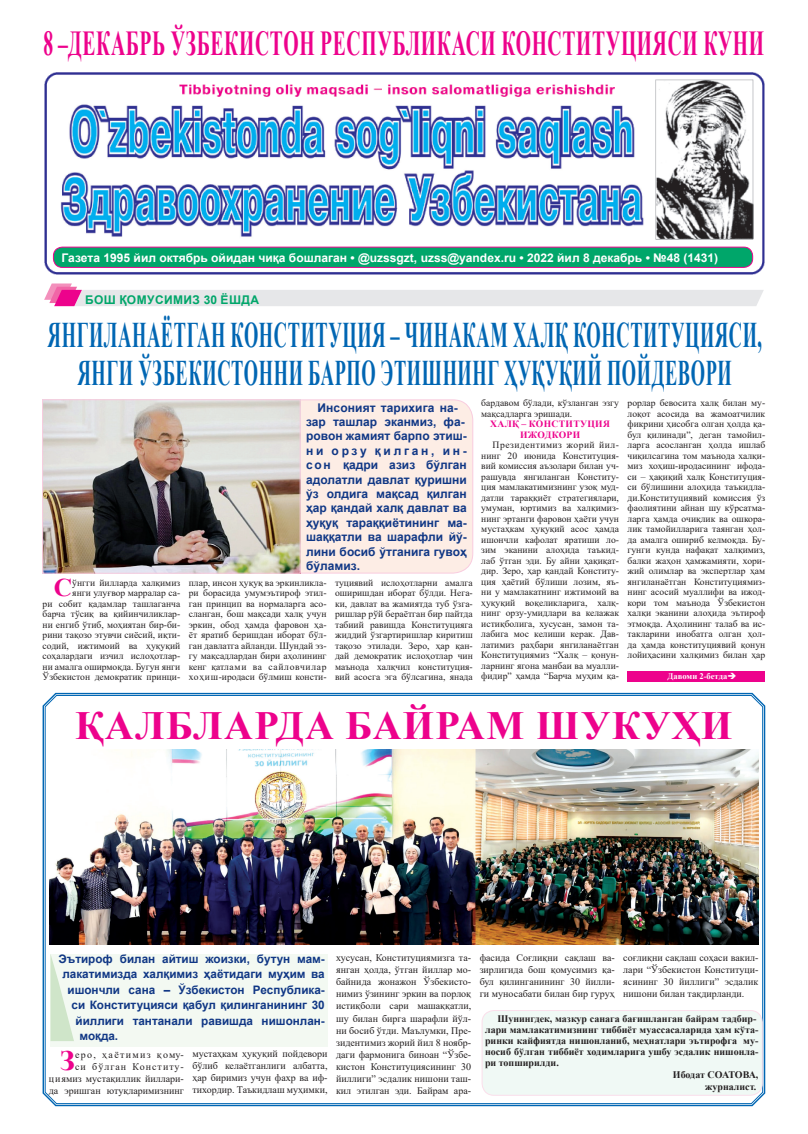
<style>
.page{position:relative;width:808px;height:1134px;background:#fff}
.page>*{position:absolute;margin:0;border:0;box-sizing:border-box;transform-origin:0 0}
.ОснТекстКад{font:700 40px "Times New Roman";letter-spacing:.035em;color:#ed028c}
.ОснТекстКад-2{font:700 36px/38px "Times New Roman";letter-spacing:.035em;color:#0166b3;text-align:center;scale:.51 1}
.ОснТекстКад-3{font:700 35px "Times New Roman";letter-spacing:.035em;color:#ed028c;scale:.56 1}
.ОснТекстКад-4{font:700 28.1px "Times New Roman";color:#ed028c}
.ОснТекстКад-5{font:700 25.5px "Times New Roman";color:#ed028c}
.ОснТекстКад-6{font:700 12px/14.4px "Arial";color:#103785}
.t1{font:700 12px "Arial";letter-spacing:.035em;color:#00a66a}
.Основной_текст__Назр{font:700 11.9px "Arial";color:#fff}
.ОснТекстКад-7{font:700 11.7px "Arial";color:#103785}
.ОснТекстКад-8{font:10px/12px "Times New Roman";color:#231f20;text-align:justify}
.ОснТекстКад-9{font:700 10px/11px "Times New Roman";color:#231f20}
.ОснТекстКад-10{font:9.6px/10.5px "Times New Roman";color:#231f20;text-align:justify}
.ОснТекстКад-11{font:700 9.6px/10.5px "Times New Roman";letter-spacing:.035em;color:#ed028c;text-align:center}
.ОснТекстКад-12{font:700 8.6px "Times New Roman";color:#fff}
</style>
<div class="page">
<img style="left:44px;top:72px;width:721px;height:203px">
<div style="left:53px;top:247px;width:700px;height:20px;background:#00a66a;border-radius:9px"></div>
<div style="left:53px;top:247px;width:700px;height:21px;border:1px solid #ed028c;border-radius:9px"></div>
<div style="left:627px;top:671px;width:138px;height:10px;background:#ed028c"></div>
<svg style="left:44px;top:283px;width:720px;height:23px"></svg>
<svg style="left:42px;top:692px;width:724px;height:415px;background:#81b2d8"></svg>
<svg style="left:45px;top:695px;width:718px;height:409px"></svg>
<div style="left:51px;top:954px;width:277px;height:93px;background:#f3f9f2"></div>
<svg style="left:51px;top:956px;width:23px;height:85px"></svg>
<div style="left:300px;top:400px;width:173px;height:173px;background:#fdede5"></div>
<img style="left:44px;top:402px;width:254px;height:169px">
<div style="left:42px;top:400px;width:258px;height:173px;border:1px solid #f9ccdf"></div>
<div style="left:482px;top:1010px;width:280px;height:85px;background:#f0f9f5;border-radius:12px"></div>
<div style="left:482px;top:1010px;width:280px;height:85px;border:1px solid #fbdfeb;border-radius:12px"></div>
<img style="left:49px;top:750px;width:710px;height:194px">
<p class="ОснТекстКад-3" style="left:43px;top:18px;width:1288px">8 –ДЕКАБРЬ ЎЗБЕКИСТОН РЕСПУБЛИКАСИ КОНСТИТУЦИЯСИ КУНИ</p>
<p class="Основной_текст__Назр" style="left:62px;top:249px;width:658px">Газета 1995 йил октябрь ойидан чиқа бошлаган • @uzssgzt, uzss@yandex.ru • 2022 йил 8 декабрь • №48 (1431)</p>
<p class="t1" style="left:85px;top:291px;width:176px">БОШ ҚОМУСИМИЗ 30 ЁШДА</p>
<p class="ОснТекстКад-2" style="left:48px;top:315px;width:1402px">ЯНГИЛАНАЁТГАН КОНСТИТУЦИЯ – ЧИНАКАМ ХАЛҚ КОНСТИТУЦИЯСИ,<br>ЯНГИ ЎЗБЕКИСТОННИ БАРПО ЭТИШНИНГ ҲУҚУҚИЙ ПОЙДЕВОРИ</p>
<p class="ОснТекстКад-6" style="left:306px;top:400px;width:162px;text-indent:11px">Инсоният тарихига на&shy;зар ташлар эканмиз, фа&shy;ровон жамият барпо этиш&shy;ни орзу қилган, ин&shy;сон қадри азиз бўлган адолатли давлат қуришни ўз олдига мақсад қилган ҳар қандай халқ давлат ва ҳуқуқ тараққиётининг ма&shy;шаққатли ва шарафли йў&shy;лини босиб ўтганига гувоҳ бўламиз.</p>
<p class="ОснТекстКад-5" style="left:54px;top:569px;width:20px">С</p>
<p class="ОснТекстКад-10" style="left:43px;top:577px;width:139px;text-align:right">ўнгги йилларда халқимиз<br>янги улуғвор марралар са-<br>ри собит қадамлар ташлаганча барча тўсиқ ва қийинчиликлар&shy;ни енгиб ўтиб, моҳиятан бир-би&shy;рини тақозо этувчи сиёсий, иқти&shy;содий, ижтимоий ва ҳуқуқий соҳалардаги изчил ислоҳотлар&shy;ни амалга оширмоқда. Бугун янги<br>Ўзбекистон демократик принци-</p>
<p class="ОснТекстКад-10" style="left:189px;top:577px;width:139px">плар, инсон ҳуқуқ ва эркинликла&shy;ри борасида умумэътироф этил&shy;ган принцип ва нормаларга асо&shy;сланган, бош мақсади халқ учун эркин, обод ҳамда фаровон ҳа&shy;ёт яратиб беришдан иборат бўл&shy;ган давлатга айланди. Шундай эз&shy;гу мақсадлардан бири аҳолининг кенг қатлами ва сайловчилар хоҳиш-иродаси бўлмиш консти-</p>
<p class="ОснТекстКад-10" style="left:335px;top:577px;width:139px">туциявий ислоҳотларни амалга оширишдан иборат бўлди. Нега&shy;ки, давлат ва жамиятда туб ўзга&shy;ришлар рўй бераётган бир пайтда табиий равишда Конституцияга жиддий ўзгартиришлар киритиш тақозо этилади. Зеро, ҳар қан&shy;дай демократик ислоҳотлар чин маънода халқчил конституция&shy;вий асосга эга бўлсагина, янада</p>
<p class="ОснТекстКад-10" style="left:481px;top:398px;width:139px">бардавом бўлади, кўзланган эзгу мақсадларга эришади.</p>
<p class="ОснТекстКад-11" style="left:490px;top:419px;width:121px">ХАЛҚ – КОНСТИТУЦИЯ<br>ИЖОДКОРИ</p>
<p class="ОснТекстКад-10" style="left:481px;top:440px;width:139px;text-indent:11px">Президентимиз жорий йил&shy;нинг 20 июнида Конституция&shy;вий комиссия аъзолари билан уч&shy;рашувда янгиланган Конститу&shy;ция мамлакатимизнинг узоқ муд&shy;датли тараққиёт стратегиялари, умуман, юртимиз ва халқимиз&shy;нинг эртанги фаровон ҳаёти учун мустаҳкам ҳуқуқий асос ҳамда ишончли кафолат яратиши ло&shy;зим эканини алоҳида таъкид&shy;лаб ўтган эди. Бу айни ҳақиқат&shy;дир. Зеро, ҳар қандай Конститу&shy;ция ҳаётий бўлиши лозим, яъ&shy;ни у мамлакатнинг ижтимоий ва ҳуқуқий воқеликларига, халқ&shy;нинг орзу-умидлари ва келажак истиқболига, хусусан, замон та&shy;лабига мос келиши керак. Дав&shy;латимиз раҳбари янгиланаётган Конституциямиз “Халқ – қонун&shy;ларнинг ягона манбаи ва муалли&shy;фидир” ҳамда “Барча муҳим қа-</p>
<p class="ОснТекстКад-10" style="left:627px;top:398px;width:139px">рорлар бевосита халқ билан му&shy;лоқот асосида ва жамоатчилик фикрини ҳисобга олган ҳолда қа&shy;бул қилинади”, деган тамойил&shy;ларга асосланган ҳолда ишлаб чиқилсагина том маънода халқи&shy;миз хоҳиш-иродасининг ифода&shy;си – ҳақиқий халқ Конституция&shy;си бўлишини алоҳида таъкидла&shy;ди.Конституциявий комиссия ўз фаолиятини айнан шу кўрсатма&shy;ларга ҳамда очиқлик ва ошкора&shy;лик тамойилларига таянган ҳол&shy;да амалга ошириб келмоқда. Бу&shy;гунги кунда нафақат халқимиз, балки жаҳон ҳамжамияти, хори&shy;жий олимлар ва экспертлар ҳам янгиланаётган Конституциямиз&shy;нинг асосий муаллифи ва ижод&shy;кори том маънода Ўзбекистон халқи эканини алоҳида эътироф этмоқда. Аҳолининг талаб ва ис&shy;такларини инобатга олган ҳол&shy;да ҳамда конституциявий қонун лойиҳасини халқимиз билан ҳар</p>
<p class="ОснТекстКад-12" style="left:667px;top:670px;width:71px">Давоми 2-бетда➔</p>
<p class="ОснТекстКад" style="left:75px;top:697px;width:659px">ҚАЛБЛАРДА БАЙРАМ ШУКУҲИ</p>
<p class="ОснТекстКад-7" style="left:59px;top:951px;width:268px">Эътироф билан айтиш жоизки, бутун мам-</p>
<p class="ОснТекстКад-7" style="left:63px;top:966px;width:264px">лакатимизда халқимиз ҳаётидаги муҳим ва</p>
<p class="ОснТекстКад-7" style="left:68px;top:981px;width:259px">ишончли сана – Ўзбекистон Республика-</p>
<p class="ОснТекстКад-7" style="left:72px;top:997px;width:255px">си Конституцияси қабул қилинганининг 30</p>
<p class="ОснТекстКад-7" style="left:76px;top:1012px;width:251px">йиллиги тантанали равишда нишонлан-</p>
<p class="ОснТекстКад-7" style="left:80px;top:1028px;width:40px">моқда.</p>
<p class="ОснТекстКад-8" style="left:49px;top:1048px;width:136px;text-align:right">еро, ҳаётимиз қому-<br>си бўлган Конститу&shy;циямиз мустақиллик йиллари&shy;да эришган ютуқларимизнинг</p>
<p class="ОснТекстКад-8" style="left:192px;top:1047px;width:137px">мустаҳкам ҳуқуқий пойдевори бўлиб келаётганлиги албатта, ҳар биримиз учун фахр ва иф&shy;тихордир. Таъкидлаш муҳимки,</p>
<p class="ОснТекстКад-4" style="left:60px;top:1040px;width:16px">З</p>
<p class="ОснТекстКад-8" style="left:336px;top:951px;width:137px">хусусан, Конституциямизга та&shy;янган ҳолда, ўтган йиллар мо&shy;байнида жонажон Ўзбекисто&shy;нимиз ўзининг эркин ва порлоқ истиқболи сари машаққатли, шу билан бирга шарафли йўл&shy;ни босиб ўтди. Маълумки, Пре&shy;зидентимиз жорий йил 8 ноябр&shy;даги фармонига биноан “Ўзбе&shy;кистон Конституциясининг 30 йиллиги” эсдалик нишони таш&shy;кил этилган эди. Байрам ара-</p>
<p class="ОснТекстКад-8" style="left:480px;top:951px;width:137px">фасида Соғлиқни сақлаш ва&shy;зирлигида бош қомусимиз қа&shy;бул қилинганининг 30 йилли&shy;ги муносабати билан бир гуруҳ</p>
<p class="ОснТекстКад-8" style="left:623px;top:951px;width:137px">соғлиқни сақлаш соҳаси вакил&shy;лари “Ўзбекистон Конституци&shy;ясининг 30 йиллиги” эсдалик нишони билан тақдирланди.</p>
<p class="ОснТекстКад-9" style="left:485px;top:1013px;width:275px;text-indent:12px">Шунингдек, мазкур санага бағишланган байрам тадбир&shy;лари мамлакатимизнинг тиббиёт муассасаларида ҳам кўта&shy;ринки кайфиятда нишонланиб, меҳнатлари эътирофга му&shy;носиб бўлган тиббиёт ходимларига ушбу эсдалик нишонла&shy;ри топширилди.</p>
<p class="ОснТекстКад-9" style="left:673px;top:1069px;width:87px">Ибодат СОАТОВА,</p>
<p class="ОснТекстКад-9" style="left:705px;top:1081px;width:53px">журналист.</p>
</div>
